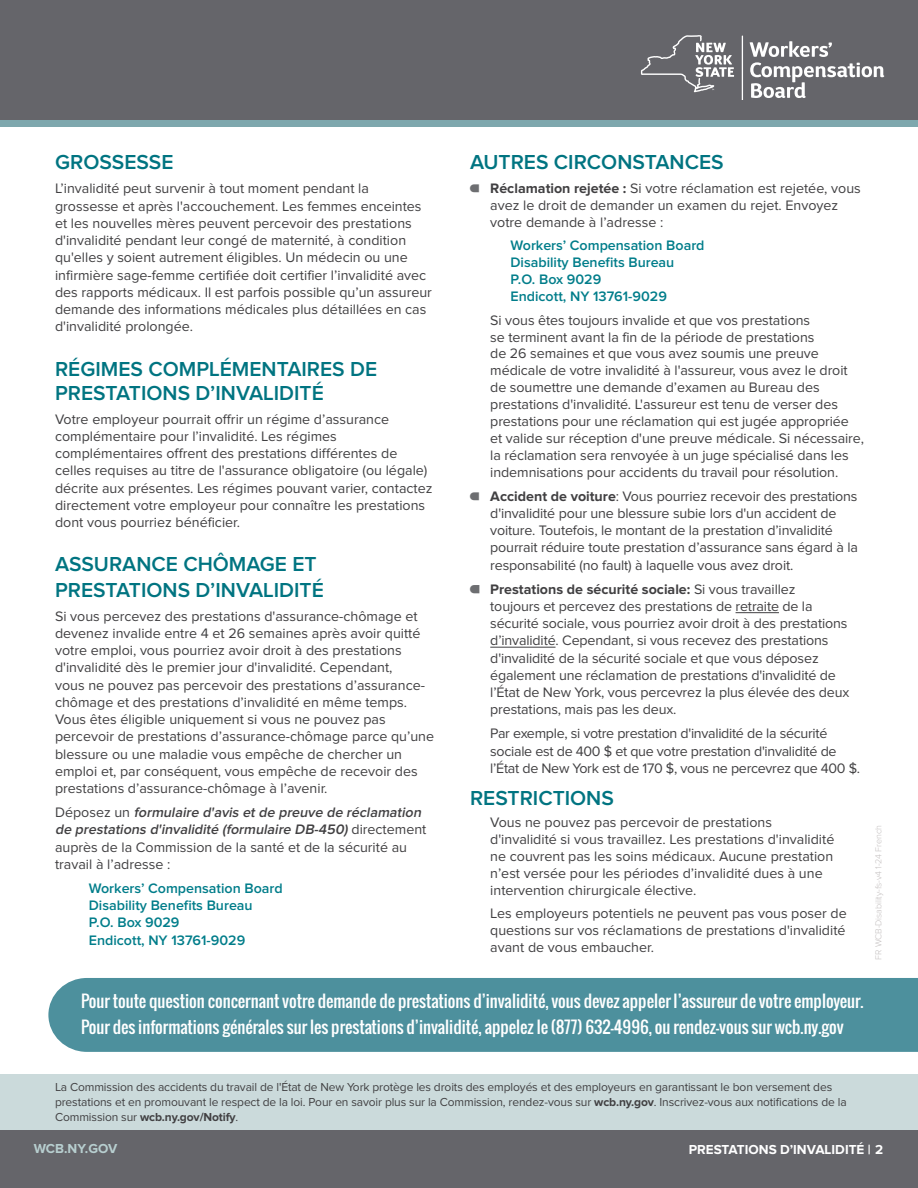
<style>
.page{position:relative;width:918px;height:1188px;background:#fff}
.page>*{position:absolute;margin:0;border:0;box-sizing:border-box;transform-origin:0 0}
.Semibod_14_Green{font:600 21px/24px "Proxima Nova";color:#007481}
.Oswald_Bood_12_White{font:16.5px "Oswald";color:#fff}
.Body_Reg_10_gray{font:14.25px/17.2px "Proxima Nova";color:#414042}
.Address{font:600 14.25px "Proxima Nova";color:#007d8a}
.Body_Reg_10_gray-2{font:14.25px/17.2px "Proxima Nova";letter-spacing:-.02em;color:#414042}
.t1{font:700 13.5px "Proxima Nova";color:#fff}
.t2{font:700 13.5px "Proxima Nova";color:#b7cecf}
.Body_Reg_8_5_gray_-Bottom_2_page{font:12px/15px "Proxima Nova";letter-spacing:-.01em;color:#414042}
.t3{font:300 9px "Proxima Nova";letter-spacing:-.01em;color:#c4c0c0}
.s1{font-weight:600;font-style:italic}
.s2{font-weight:700}
</style>
<div class="page">
<div style="left:0;top:0;width:918px;height:120px;background:#65656a"></div>
<div style="left:0;top:120px;width:918px;height:6px;background:#7ea7ad"></div>
<div style="left:0;top:1130px;width:918px;height:58px;background:#65656a"></div>
<div style="left:0;top:1075px;width:918px;height:55px;background:#cbdadb"></div>
<div style="left:48px;top:978px;width:870px;height:74px;background:#4d909d"></div>
<svg style="left:742px;top:36px;width:1px;height:64px"></svg>
<svg style="left:641px;top:35px;width:93px;height:57px"></svg>
<svg style="left:750px;top:41px;width:134px;height:57px"></svg>
<hr style="left:736px;top:612px;width:43px;height:1px;background:#414042">
<hr style="left:490px;top:647px;width:66px;height:1px;background:#414042">
<p class="Semibod_14_Green" style="left:55px;top:151px;width:120px">GROSSESSE</p>
<p class="Body_Reg_10_gray" style="left:55px;top:180px;width:378px">L’invalidité peut survenir à tout moment pendant la grossesse et après l'accouchement. Les femmes enceintes et les nouvelles mères peuvent percevoir des prestations d'invalidité pendant leur congé de maternité, à condition qu'elles y soient autrement éligibles. Un médecin ou une infirmière sage-femme certifiée doit certifier l’invalidité avec des rapports médicaux. Il est parfois possible qu’un assureur demande des informations médicales plus détaillées en cas d'invalidité prolongée.</p>
<p class="Semibod_14_Green" style="left:55px;top:358px;width:324px">RÉGIMES COMPLÉMENTAIRES DE<br>PRESTATIONS D’INVALIDITÉ</p>
<p class="Body_Reg_10_gray" style="left:55px;top:411px;width:379px">Votre employeur pourrait offrir un régime d’assurance complémentaire pour l’invalidité. Les régimes complémentaires offrent des prestations différentes de celles requises au titre de l'assurance obligatoire (ou légale) décrite aux présentes. Les régimes pouvant varier, contactez directement votre employeur pour connaître les prestations dont vous pourriez bénéficier.</p>
<p class="Semibod_14_Green" style="left:55px;top:553px;width:270px;line-height:25.2px">ASSURANCE CHÔMAGE ET<br>PRESTATIONS D’INVALIDITÉ</p>
<p class="Body_Reg_10_gray" style="left:55px;top:607px;width:381px">Si vous percevez des prestations d'assurance-chômage et devenez invalide entre 4 et 26 semaines après avoir quitté votre emploi, vous pourriez avoir droit à des prestations d'invalidité dès le premier jour d'invalidité. Cependant,<br>vous ne pouvez pas percevoir des prestations d’assurance&shy;chômage et des prestations d’invalidité en même temps.<br>Vous êtes éligible uniquement si vous ne pouvez pas percevoir de prestations d’assurance-chômage parce qu’une blessure ou une maladie vous empêche de chercher un emploi et, par conséquent, vous empêche de recevoir des prestations d’assurance-chômage à l’avenir.</p>
<p class="Body_Reg_10_gray" style="left:55px;top:804px;width:373px">D é p o s e z u n <span class="s1">formulaire d'avis et de preuve de réclamation de prestations d'invalidité (formulaire DB‑450)</span> d i r e c t e m e n t auprès de la Commission de la santé et de la sécurité au travail à l’adresse :</p>
<p class="Address" style="left:89px;top:882px;width:196px">Workers’ Compensation Board</p>
<p class="Address" style="left:89px;top:899px;width:165px">Disability Benefits Bureau</p>
<p class="Address" style="left:89px;top:916px;width:92px">P.O. Box 9029</p>
<p class="Address" style="left:89px;top:933px;width:158px">Endicott, NY 13761-9029</p>
<p class="Semibod_14_Green" style="left:470px;top:151px;width:255px">AUTRES CIRCONSTANCES</p>
<p class="Body_Reg_10_gray" style="left:490px;top:180px;width:372px;line-height:16.8px"><span class="s2">Réclamation rejetée :</span> Si votre réclamation est rejetée, vous avez le droit de demander un examen du rejet. Envoyez votre demande à l’adresse :</p>
<p class="Address" style="left:511px;top:239px;width:196px">Workers’ Compensation Board</p>
<p class="Address" style="left:511px;top:256px;width:165px">Disability Benefits Bureau</p>
<p class="Address" style="left:511px;top:273px;width:92px">P.O. Box 9029</p>
<p class="Address" style="left:511px;top:290px;width:158px">Endicott, NY 13761-9029</p>
<p class="Body_Reg_10_gray" style="left:490px;top:312px;width:375px;line-height:16.8px">Si vous êtes toujours invalide et que vos prestations<br>se terminent avant la fin de la période de prestations<br>de 26 semaines et que vous avez soumis une preuve médicale de votre invalidité à l'assureur, vous avez le droit de soumettre une demande d’examen au Bureau des prestations d'invalidité. L'assureur est tenu de verser des prestations pour une réclamation qui est jugée appropriée et valide sur réception d'une preuve médicale. Si nécessaire, la réclamation sera renvoyée à un juge spécialisé dans les indemnisations pour accidents du travail pour résolution.</p>
<p class="Body_Reg_10_gray" style="left:490px;top:487px;width:369px"><span class="s2">Accident de voiture</span>: Vous pourriez recevoir des prestations d'invalidité pour une blessure subie lors d'un accident de voiture. Toutefois, le montant de la prestation d’invalidité pourrait réduire toute prestation d’assurance sans égard à la responsabilité (no fault) à laquelle vous avez droit.</p>
<p class="Body_Reg_10_gray" style="left:490px;top:580px;width:361px"><span class="s2">Prestations de sécurité sociale:</span> Si vous travaillez<br>toujours et percevez des prestations de retraite de la sécurité sociale, vous pourriez avoir droit à des prestations d’invalidité. Cependant, si vous recevez des prestations d'invalidité de la sécurité sociale et que vous déposez également une réclamation de prestations d'invalidité de l’État de New York, vous percevrez la plus élevée des deux prestations, mais pas les deux.</p>
<p class="Body_Reg_10_gray-2" style="left:490px;top:725px;width:371px">Par exemple, si votre prestation d'invalidité de la sécurité sociale est de 400 $ et que votre prestation d'invalidité de l’État de New York est de 170 $, vous ne percevrez que 400 $.</p>
<p class="Semibod_14_Green" style="left:470px;top:787px;width:145px">RESTRICTIONS</p>
<p class="Body_Reg_10_gray" style="left:490px;top:814px;width:346px;line-height:16.8px">Vous ne pouvez pas percevoir de prestations d'invalidité si vous travaillez. Les prestations d'invalidité ne couvrent pas les soins médicaux. Aucune prestation n’est versée pour les périodes d’invalidité dues à une intervention chirurgicale élective.</p>
<p class="Body_Reg_10_gray" style="left:490px;top:905px;width:358px;line-height:16.8px;text-align:justify">Les employeurs potentiels ne peuvent pas vous poser de questions sur vos réclamations de prestations d'invalidité avant de vous embaucher.</p>
<p class="t3" style="left:874px;top:960px;width:136px;rotate:-90deg">FR WCB-Disability-fs-v4 1-24 French</p>
<p class="Oswald_Bood_12_White" style="left:81px;top:988px;width:784px">Pour toute question concernant votre demande de prestations d’invalidité, vous devez appeler l’assureur de votre employeur.</p>
<p class="Oswald_Bood_12_White" style="left:81px;top:1015px;width:764px">Pour des informations générales sur les prestations d’invalidité, appelez le (877) 632-4996, ou rendez-vous sur wcb.ny.gov</p>
<p class="Body_Reg_8_5_gray_-Bottom_2_page" style="left:55px;top:1079px;width:793px">La Commission des accidents du travail de l'État de New York protège les droits des employés et des employeurs en garantissant le bon versement des prestations et en promouvant le respect de la loi. Pour en savoir plus sur la Commission, rendez-vous sur <span class="s2">wcb.ny.gov</span>. Inscrivez-vous aux notifications de la<br>Commission sur <span class="s2">wcb.ny.gov/Notify</span>.</p>
<p class="t2" style="left:34px;top:1143px;width:85px">WCB.NY.GOV</p>
<p class="t1" style="left:689px;top:1144px;width:196px">PRESTATIONS D’INVALIDITÉ | 2</p>
</div>
